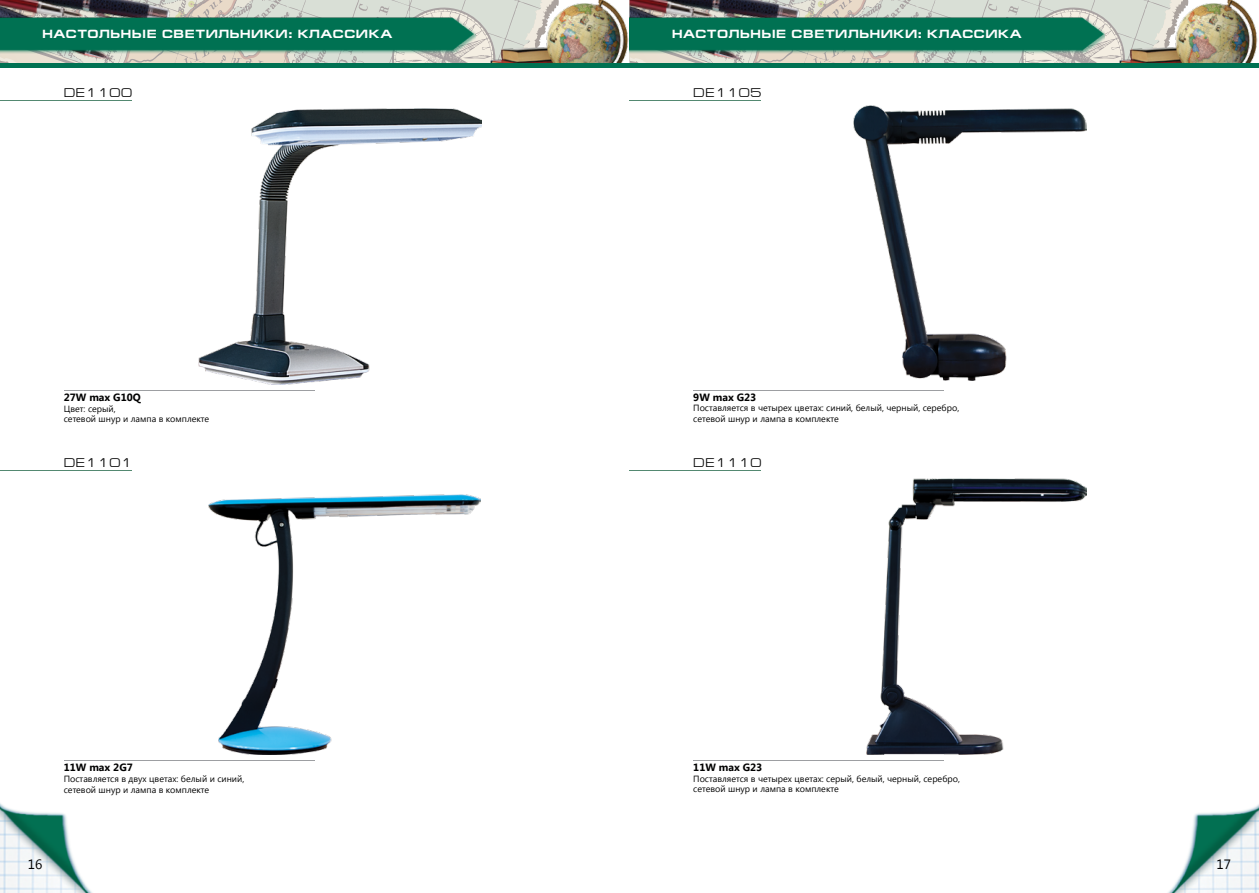
<style>
.page{position:relative;width:1259px;height:893px;background:#fff}
.page>*{position:absolute;margin:0;border:0;box-sizing:border-box;transform-origin:0 0}
.t1{font:13.5px "Segoe UI";color:#000}
.t2{font:12.75px "Europe Ext Normal";letter-spacing:.05em;color:#000}
.t3{font:700 12px "Europe Ext";letter-spacing:.05em;color:#fff}
.t4{font:700 10.5px "Segoe UI";color:#000}
.t5{font:9px/10.8px "Segoe UI";color:#000}
</style>
<div class="page">
<svg style="left:0;top:0;width:464px;height:64px;background:#b9c9bc"></svg>
<img style="left:0;top:0;width:174px;height:63px">
<img style="left:0;top:0;width:88px;height:8px">
<img style="left:464px;top:0;width:165px;height:64px">
<svg style="left:629px;top:0;width:465px;height:64px;background:#aeb9b0"></svg>
<img style="left:629px;top:0;width:88px;height:8px">
<img style="left:1094px;top:0;width:165px;height:64px">
<img style="left:0;top:8px;width:475px;height:53px">
<img style="left:629px;top:8px;width:475px;height:53px">
<img style="left:1168px;top:804px;width:91px;height:89px">
<img style="left:0;top:803px;width:92px;height:90px">
<hr style="left:0;top:100px;width:132px;height:1px;background:#548971">
<hr style="left:0;top:470px;width:132px;height:1px;background:#548971">
<hr style="left:629px;top:100px;width:132px;height:1px;background:#548971">
<hr style="left:629px;top:470px;width:132px;height:1px;background:#548971">
<hr style="left:0;top:64px;width:1259px;height:4px;background:#007152">
<hr style="left:64px;top:760px;width:251px;height:1px;background:#9d9fa2">
<hr style="left:693px;top:760px;width:251px;height:1px;background:#9d9fa2">
<hr style="left:64px;top:390px;width:251px;height:1px;background:#9d9fa2">
<hr style="left:693px;top:390px;width:251px;height:1px;background:#9d9fa2">
<img style="left:198px;top:109px;width:283px;height:276px">
<img style="left:208px;top:494px;width:272px;height:260px">
<img style="left:853px;top:105px;width:234px;height:276px">
<img style="left:866px;top:478px;width:220px;height:276px">
<h3 class="t3" style="left:43px;top:27px;width:23px">НАСТОЛЬ</h3>
<h3 class="t3" style="left:121px;top:27px;width:24px">НЫЕ</h3>
<h3 class="t3" style="left:162px;top:27px;width:12px">СВЕТИЛЬ</h3>
<h3 class="t3" style="left:240px;top:27px;width:24px">НИКИ</h3>
<h3 class="t3" style="left:288px;top:27px;width:23px">: КЛАССИКА</h3>
<h3 class="t3" style="left:672px;top:27px;width:23px">НАСТОЛЬ</h3>
<h3 class="t3" style="left:750px;top:27px;width:24px">НЫЕ</h3>
<h3 class="t3" style="left:791px;top:27px;width:12px">СВЕТИЛЬ</h3>
<h3 class="t3" style="left:869px;top:27px;width:24px">НИКИ</h3>
<h3 class="t3" style="left:918px;top:27px;width:23px">: КЛАССИКА</h3>
<h2 class="t2" style="left:64px;top:86px;width:70px">DE1100</h2>
<h2 class="t2" style="left:693px;top:86px;width:70px">DE1105</h2>
<p class="t4" style="left:64px;top:390px;width:78px">27W max G10Q</p>
<p class="t5" style="left:64px;top:403px;width:147px">Цвет: серый,<br>сетевой шнур и лампа в комплекте</p>
<p class="t4" style="left:693px;top:389px;width:64px">9W max G23</p>
<p class="t5" style="left:693px;top:402px;width:267px">Поставляется в четырех цветах: синий, белый, черный, серебро, сетевой шнур и лампа в комплекте</p>
<h2 class="t2" style="left:64px;top:456px;width:70px">DE1101</h2>
<h2 class="t2" style="left:693px;top:456px;width:70px">DE1110</h2>
<p class="t4" style="left:64px;top:760px;width:71px">11W max 2G7</p>
<p class="t5" style="left:64px;top:773px;width:182px">Поставляется в двух цветах: белый и синий, сетевой шнур и лампа в комплекте</p>
<p class="t4" style="left:693px;top:759px;width:71px">11W max G23</p>
<p class="t5" style="left:693px;top:772px;width:268px">Поставляется в четырех цветах: серый, белый, черный, серебро, сетевой шнур и лампа в комплекте</p>
<h1 class="t1" style="left:28px;top:855px;width:16px">16</h1>
<h1 class="t1" style="left:1216px;top:855px;width:16px">17</h1>
</div>
